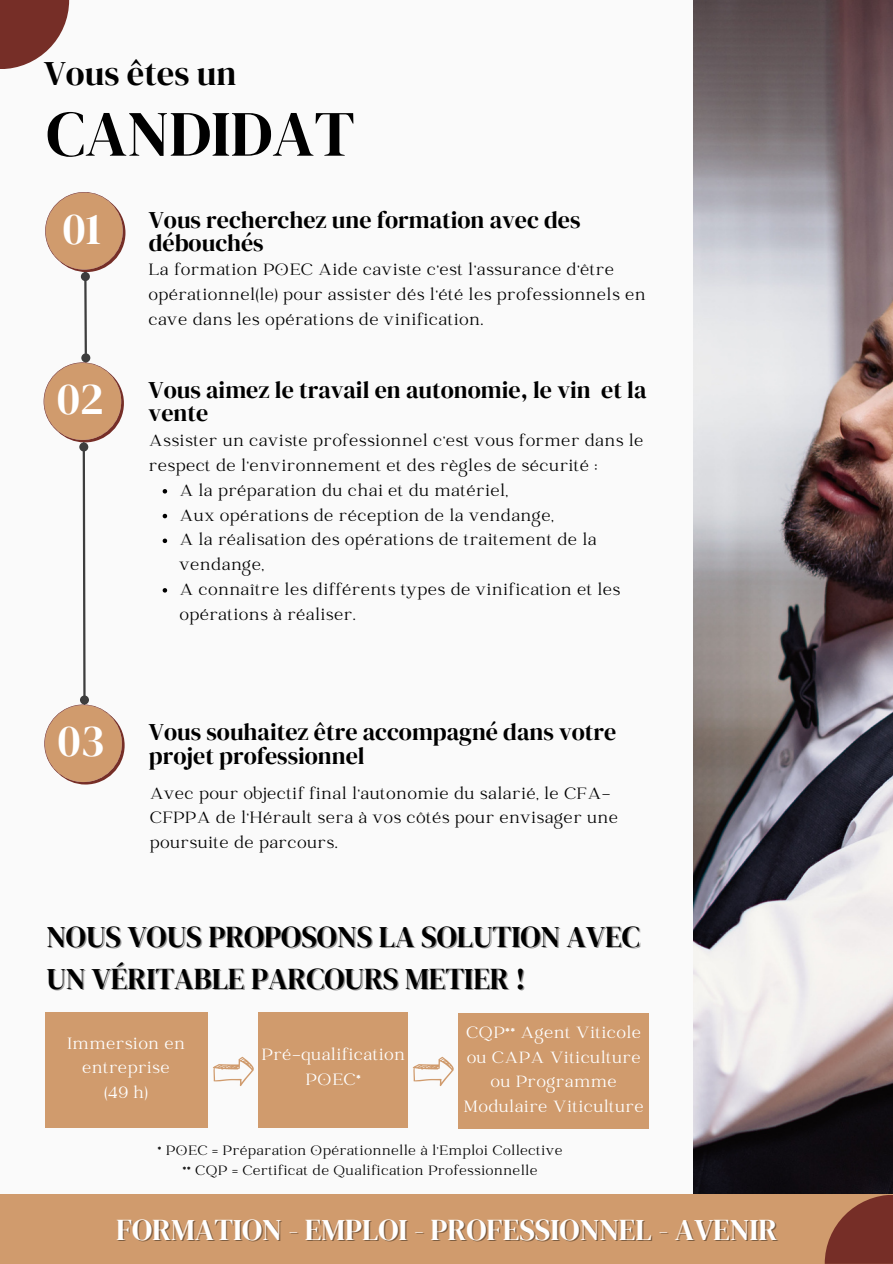
<style>
.page{position:relative;width:893px;height:1264px;background:#fff}
.page>*{position:absolute;margin:0;border:0;box-sizing:border-box;transform-origin:0 0}
.t1{font:64.5px "DM Serif Display";color:#000}
.t2{font:45px "DM Serif Display";color:#fff}
.t3{font:34.5px "DM Serif Display";color:#000}
.t4{font:30px "DM Serif Display";color:#000}
.t5{font:30px "DM Serif Display";color:#fff}
.t6{font:24px/23.7px "DM Serif Display";color:#000}
.t7{font:18px/24.8px "Catchy Mager";letter-spacing:.05em;color:#000}
.t8{font:18px/24.8px "Catchy Mager";letter-spacing:.05em;color:#fff;text-align:center}
.t9{font:15px "Catchy Mager";letter-spacing:.05em;color:#000}
</style>
<div class="page">
<div style="left:0;top:0;width:892px;height:1263px;background:#fafafa"></div>
<img style="left:693px;top:0;width:199px;height:1194px">
<div style="left:0;top:1194px;width:892px;height:69px;background:#d09b6d"></div>
<hr style="left:84px;top:280px;width:3px;height:74px;background:#3d3d3d">
<div style="left:82px;top:273px;width:7px;height:7px;background:#3d3d3d;border-radius:50%"></div>
<div style="left:81px;top:272px;width:9px;height:9px;border:2px solid #3d3d3d;border-radius:50%"></div>
<div style="left:82px;top:354px;width:7px;height:7px;background:#3d3d3d;border-radius:50%"></div>
<div style="left:81px;top:353px;width:9px;height:9px;border:2px solid #3d3d3d;border-radius:50%"></div>
<svg style="left:45px;top:192px;width:80px;height:80px"></svg>
<svg style="left:44px;top:362px;width:80px;height:80px"></svg>
<svg style="left:44px;top:704px;width:81px;height:80px"></svg>
<svg style="left:82px;top:450px;width:5px;height:245px"></svg>
<div style="left:80px;top:443px;width:7px;height:7px;background:#3d3d3d;border-radius:50%"></div>
<div style="left:79px;top:442px;width:9px;height:9px;border:2px solid #3d3d3d;border-radius:50%"></div>
<div style="left:81px;top:696px;width:7px;height:7px;background:#3d3d3d;border-radius:50%"></div>
<div style="left:80px;top:695px;width:9px;height:9px;border:2px solid #3d3d3d;border-radius:50%"></div>
<svg style="left:213px;top:1056px;width:41px;height:30px"></svg>
<div style="left:258px;top:1012px;width:150px;height:116px;background:#d09b6d"></div>
<div style="left:45px;top:1012px;width:162px;height:116px;background:#d09b6d"></div>
<div style="left:458px;top:1013px;width:190px;height:115px;background:#d09b6d"></div>
<svg style="left:413px;top:1056px;width:41px;height:30px"></svg>
<svg style="left:0;top:0;width:69px;height:69px"></svg>
<svg style="left:824px;top:1195px;width:68px;height:68px"></svg>
<svg style="left:163px;top:489px;width:4px;height:4px"></svg>
<svg style="left:163px;top:514px;width:4px;height:4px"></svg>
<svg style="left:163px;top:538px;width:4px;height:5px"></svg>
<svg style="left:163px;top:588px;width:4px;height:4px"></svg>
<p class="t3" style="left:44px;top:50px;width:194px">Vous êtes un</p>
<h4 class="t1" style="left:46px;top:89px;width:310px">CANDIDAT</h4>
<h2 class="t2" style="left:63px;top:197px;width:40px">01</h2>
<h5 class="t6" style="left:149px;top:207px;width:433px">Vous recherchez une formation avec des débouchés</h5>
<p class="t7" style="left:149px;top:259px;width:498px">La formation POEC Aide caviste c'est l'assurance d'être opérationnel(le) pour assister dés l'été les professionnels en cave dans les opérations de vinification.</p>
<h1 class="t2" style="left:57px;top:367px;width:48px">02</h1>
<p class="t6" style="left:149px;top:377px;width:499px">Vous aimez le travail en autonomie, le vin et la vente</p>
<p class="t7" style="left:149px;top:429px;width:495px">Assister un caviste professionnel c'est vous former dans le respect de l'environnement et des règles de sécurité :</p>
<p class="t7" style="left:180px;top:479px;width:330px">A la préparation du chai et du matériel,</p>
<p class="t7" style="left:180px;top:504px;width:375px">Aux opérations de réception de la vendange,</p>
<p class="t7" style="left:180px;top:528px;width:418px">A la réalisation des opérations de traitement de la vendange,</p>
<h4 class="t7" style="left:180px;top:578px;width:442px">A connaître les différents types de vinification et les opérations à réaliser.</h4>
<p class="t2" style="left:58px;top:709px;width:48px">03</p>
<h5 class="t6" style="left:149px;top:719px;width:469px">Vous souhaitez être accompagné dans votre projet professionnel</h5>
<h3 class="t7" style="left:150px;top:782px;width:469px">Avec pour objectif final l'autonomie du salarié, le CFA-<br>CFPPA de l'Hérault sera à vos côtés pour envisager une poursuite de parcours.</h3>
<h5 class="t4" style="left:46px;top:916px;width:595px">NOUS VOUS PROPOSONS LA SOLUTION AVEC</h5>
<p class="t4" style="left:46px;top:957px;width:480px">UN VÉRITABLE PARCOURS METIER !</p>
<h4 class="t8" style="left:67px;top:1032px;width:119px">Immersion en entreprise</h4>
<h5 class="t8" style="left:104px;top:1081px;width:45px">(49 h)</h5>
<p class="t8" style="left:262px;top:1043px;width:144px">Pré-qualification<br>POEC*</p>
<p class="t8" style="left:464px;top:1021px;width:181px">CQP** Agent Viticole ou CAPA Viticulture ou Programme<br>Modulaire Viticulture</p>
<h5 class="t9" style="left:158px;top:1142px;width:406px">* POEC = Préparation Opérationnelle à l'Emploi Collective</h5>
<p class="t9" style="left:183px;top:1163px;width:356px">** CQP = Certificat de Qualification Professionnelle</p>
<p class="t5" style="left:116px;top:1208px;width:663px">FORMATION - EMPLOI - PROFESSIONNEL - AVENIR</p>
</div>
